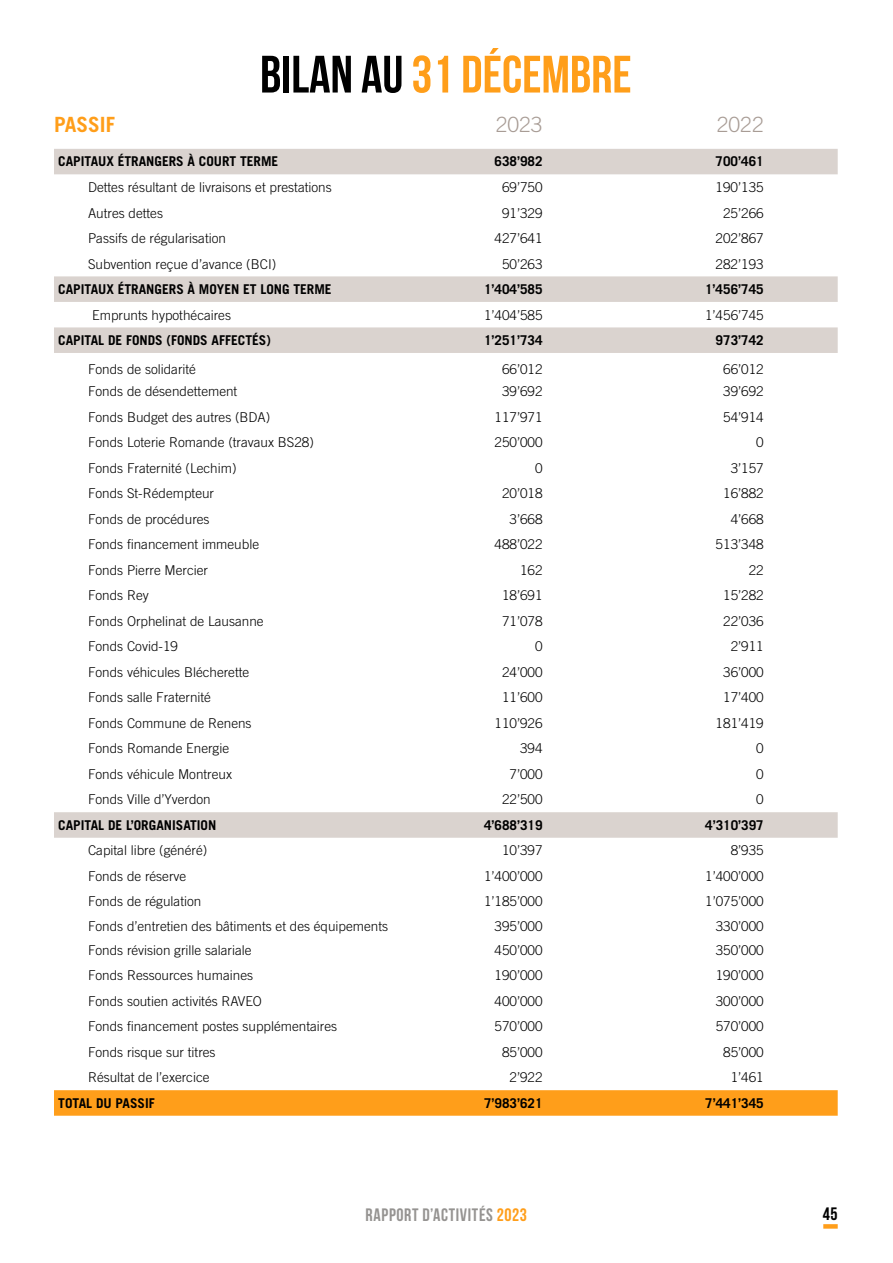
<style>
.page{position:relative;width:893px;height:1263px;background:#fff}
.page>*{position:absolute;margin:0;border:0;box-sizing:border-box;transform-origin:0 0}
.t1{font:700 52.5px "Bebas Neue";color:#ff9e1a}
.t2{font:300 21px "Trade Gothic LT Std";color:#a89c95}
.t3{font:700 21px "Trade Gothic LT Std";color:#ff9e1a}
.t4{font:700 18px "Bebas Neue";letter-spacing:.035em;color:#959391}
.t5{font:700 18px "Bebas Neue";color:#000}
.t6{font:300 13.5px "Trade Gothic LT Std";color:#000}
.t7{font:700 13.5px "Trade Gothic LT Std";color:#000}
.s1{color:#000}
.s2{color:#ff9e1a}
</style>
<div class="page">
<div style="left:823px;top:1224px;width:15px;height:5px;background:#ff9e1a"></div>
<svg style="left:54px;top:149px;width:784px;height:689px"></svg>
<svg style="left:54px;top:1090px;width:784px;height:26px;background:#ff9f1e"></svg>
<h1 class="t1" style="left:260px;top:46px;width:373px"><span class="s1">BILAN AU</span> 31 DÉCEMBRE</h1>
<h2 class="t3" style="left:54px;top:111px;width:63px">PASSIF</h2>
<h2 class="t2" style="left:496px;top:112px;width:48px">2023</h2>
<h2 class="t2" style="left:717px;top:112px;width:48px">2022</h2>
<p class="t7" style="left:58px;top:153px;width:222px">CAPITAUX ÉTRANGERS À COURT TERME</p>
<p class="t7" style="left:494px;top:153px;width:50px">638’982</p>
<p class="t7" style="left:716px;top:153px;width:50px">700’461</p>
<p class="t6" style="left:88px;top:179px;width:245px">Dettes résultant de livraisons et prestations</p>
<p class="t6" style="left:502px;top:179px;width:42px">69’750</p>
<p class="t6" style="left:716px;top:179px;width:50px">190’135</p>
<p class="t6" style="left:88px;top:205px;width:77px">Autres dettes</p>
<p class="t6" style="left:502px;top:205px;width:42px">91’329</p>
<p class="t6" style="left:723px;top:205px;width:42px">25’266</p>
<p class="t6" style="left:88px;top:230px;width:139px">Passifs de régularisation</p>
<p class="t6" style="left:494px;top:230px;width:50px">427’641</p>
<p class="t6" style="left:716px;top:230px;width:50px">202’867</p>
<p class="t6" style="left:88px;top:256px;width:190px">Subvention reçue d’avance (BCI)</p>
<p class="t6" style="left:502px;top:256px;width:42px">50’263</p>
<p class="t6" style="left:716px;top:256px;width:50px">282’193</p>
<p class="t7" style="left:58px;top:281px;width:275px">CAPITAUX ÉTRANGERS À MOYEN ET LONG TERME</p>
<p class="t7" style="left:484px;top:281px;width:60px">1’404’585</p>
<p class="t7" style="left:705px;top:281px;width:60px">1’456’745</p>
<p class="t6" style="left:92px;top:307px;width:140px">Emprunts hypothécaires</p>
<p class="t6" style="left:484px;top:307px;width:60px">1’404’585</p>
<p class="t6" style="left:705px;top:307px;width:60px">1’456’745</p>
<p class="t7" style="left:58px;top:332px;width:214px">CAPITAL DE FONDS (FONDS AFFECTÉS)</p>
<p class="t7" style="left:484px;top:332px;width:60px">1’251’734</p>
<p class="t7" style="left:716px;top:332px;width:50px">973’742</p>
<p class="t6" style="left:88px;top:361px;width:110px">Fonds de solidarité</p>
<p class="t6" style="left:502px;top:361px;width:42px">66’012</p>
<p class="t6" style="left:723px;top:361px;width:42px">66’012</p>
<p class="t6" style="left:88px;top:383px;width:151px">Fonds de désendettement</p>
<p class="t6" style="left:502px;top:383px;width:42px">39’692</p>
<p class="t6" style="left:723px;top:383px;width:42px">39’692</p>
<p class="t6" style="left:88px;top:409px;width:184px">Fonds Budget des autres (BDA)</p>
<p class="t6" style="left:494px;top:409px;width:50px">117’971</p>
<p class="t6" style="left:723px;top:409px;width:42px">54’914</p>
<p class="t6" style="left:88px;top:434px;width:227px">Fonds Loterie Romande (travaux BS28)</p>
<p class="t6" style="left:494px;top:434px;width:50px">250’000</p>
<p class="t6" style="left:756px;top:434px;width:9px">0</p>
<p class="t6" style="left:88px;top:460px;width:150px">Fonds Fraternité (Lechim)</p>
<p class="t6" style="left:535px;top:460px;width:9px">0</p>
<p class="t6" style="left:731px;top:460px;width:35px">3’157</p>
<p class="t6" style="left:88px;top:485px;width:128px">Fonds St-Rédempteur</p>
<p class="t6" style="left:502px;top:485px;width:42px">20’018</p>
<p class="t6" style="left:723px;top:485px;width:42px">16’882</p>
<p class="t6" style="left:88px;top:511px;width:123px">Fonds de procédures</p>
<p class="t6" style="left:510px;top:511px;width:35px">3’668</p>
<p class="t6" style="left:731px;top:511px;width:35px">4’668</p>
<p class="t6" style="left:88px;top:536px;width:173px">Fonds financement immeuble</p>
<p class="t6" style="left:494px;top:536px;width:50px">488’022</p>
<p class="t6" style="left:716px;top:536px;width:50px">513’348</p>
<p class="t6" style="left:88px;top:562px;width:121px">Fonds Pierre Mercier</p>
<p class="t6" style="left:520px;top:562px;width:24px">162</p>
<p class="t6" style="left:749px;top:562px;width:17px">22</p>
<p class="t6" style="left:88px;top:587px;width:62px">Fonds Rey</p>
<p class="t6" style="left:502px;top:587px;width:42px">18’691</p>
<p class="t6" style="left:723px;top:587px;width:42px">15’282</p>
<p class="t6" style="left:88px;top:613px;width:177px">Fonds Orphelinat de Lausanne</p>
<p class="t6" style="left:502px;top:613px;width:42px">71’078</p>
<p class="t6" style="left:723px;top:613px;width:42px">22’036</p>
<p class="t6" style="left:88px;top:638px;width:92px">Fonds Covid-19</p>
<p class="t6" style="left:535px;top:638px;width:9px">0</p>
<p class="t6" style="left:731px;top:638px;width:35px">2’911</p>
<p class="t6" style="left:88px;top:664px;width:163px">Fonds véhicules Blécherette</p>
<p class="t6" style="left:502px;top:664px;width:42px">24’000</p>
<p class="t6" style="left:723px;top:664px;width:42px">36’000</p>
<p class="t6" style="left:88px;top:689px;width:125px">Fonds salle Fraternité</p>
<p class="t6" style="left:502px;top:689px;width:42px">11’600</p>
<p class="t6" style="left:723px;top:689px;width:42px">17’400</p>
<p class="t6" style="left:88px;top:715px;width:165px">Fonds Commune de Renens</p>
<p class="t6" style="left:494px;top:715px;width:50px">110’926</p>
<p class="t6" style="left:716px;top:715px;width:50px">181’419</p>
<p class="t6" style="left:88px;top:740px;width:143px">Fonds Romande Energie</p>
<p class="t6" style="left:520px;top:740px;width:24px">394</p>
<p class="t6" style="left:756px;top:740px;width:9px">0</p>
<p class="t6" style="left:88px;top:766px;width:146px">Fonds véhicule Montreux</p>
<p class="t6" style="left:510px;top:766px;width:35px">7’000</p>
<p class="t6" style="left:756px;top:766px;width:9px">0</p>
<p class="t6" style="left:88px;top:791px;width:124px">Fonds Ville d’Yverdon</p>
<p class="t6" style="left:502px;top:791px;width:42px">22’500</p>
<p class="t6" style="left:756px;top:791px;width:9px">0</p>
<p class="t7" style="left:58px;top:817px;width:160px">CAPITAL DE L’ORGANISATION</p>
<p class="t7" style="left:484px;top:817px;width:60px">4’688’319</p>
<p class="t7" style="left:705px;top:817px;width:60px">4’310’397</p>
<p class="t6" style="left:88px;top:843px;width:121px">Capital libre (généré)</p>
<p class="t6" style="left:502px;top:843px;width:42px">10’397</p>
<p class="t6" style="left:731px;top:843px;width:35px">8’935</p>
<p class="t6" style="left:88px;top:868px;width:100px">Fonds de réserve</p>
<p class="t6" style="left:484px;top:868px;width:60px">1’400’000</p>
<p class="t6" style="left:705px;top:868px;width:60px">1’400’000</p>
<p class="t6" style="left:88px;top:894px;width:115px">Fonds de régulation</p>
<p class="t6" style="left:484px;top:894px;width:60px">1’185’000</p>
<p class="t6" style="left:705px;top:894px;width:60px">1’075’000</p>
<p class="t6" style="left:88px;top:918px;width:302px">Fonds d’entretien des bâtiments et des équipements</p>
<p class="t6" style="left:495px;top:918px;width:50px">395’000</p>
<p class="t6" style="left:716px;top:918px;width:50px">330’000</p>
<p class="t6" style="left:88px;top:942px;width:165px">Fonds révision grille salariale</p>
<p class="t6" style="left:495px;top:942px;width:50px">450’000</p>
<p class="t6" style="left:716px;top:942px;width:50px">350’000</p>
<p class="t6" style="left:88px;top:967px;width:167px">Fonds Ressources humaines</p>
<p class="t6" style="left:495px;top:967px;width:50px">190’000</p>
<p class="t6" style="left:716px;top:967px;width:50px">190’000</p>
<p class="t6" style="left:88px;top:993px;width:175px">Fonds soutien activités RAVEO</p>
<p class="t6" style="left:495px;top:993px;width:50px">400’000</p>
<p class="t6" style="left:716px;top:993px;width:50px">300’000</p>
<p class="t6" style="left:88px;top:1018px;width:251px">Fonds financement postes supplémentaires</p>
<p class="t6" style="left:495px;top:1018px;width:50px">570’000</p>
<p class="t6" style="left:716px;top:1018px;width:50px">570’000</p>
<p class="t6" style="left:88px;top:1044px;width:129px">Fonds risque sur titres</p>
<p class="t6" style="left:502px;top:1044px;width:42px">85’000</p>
<p class="t6" style="left:723px;top:1044px;width:42px">85’000</p>
<p class="t6" style="left:88px;top:1069px;width:123px">Résultat de l’exercice</p>
<p class="t6" style="left:510px;top:1069px;width:35px">2’922</p>
<p class="t6" style="left:731px;top:1069px;width:35px">1’461</p>
<p class="t7" style="left:58px;top:1095px;width:98px">TOTAL DU PASSIF</p>
<p class="t7" style="left:484px;top:1095px;width:60px">7’983’621</p>
<p class="t7" style="left:705px;top:1095px;width:60px">7’441’345</p>
<h3 class="t4" style="left:366px;top:1204px;width:163px">RAPPORT D’ACTIVITÉS <span class="s2">2023</span></h3>
<h3 class="t5" style="left:823px;top:1204px;width:16px">45</h3>
</div>
